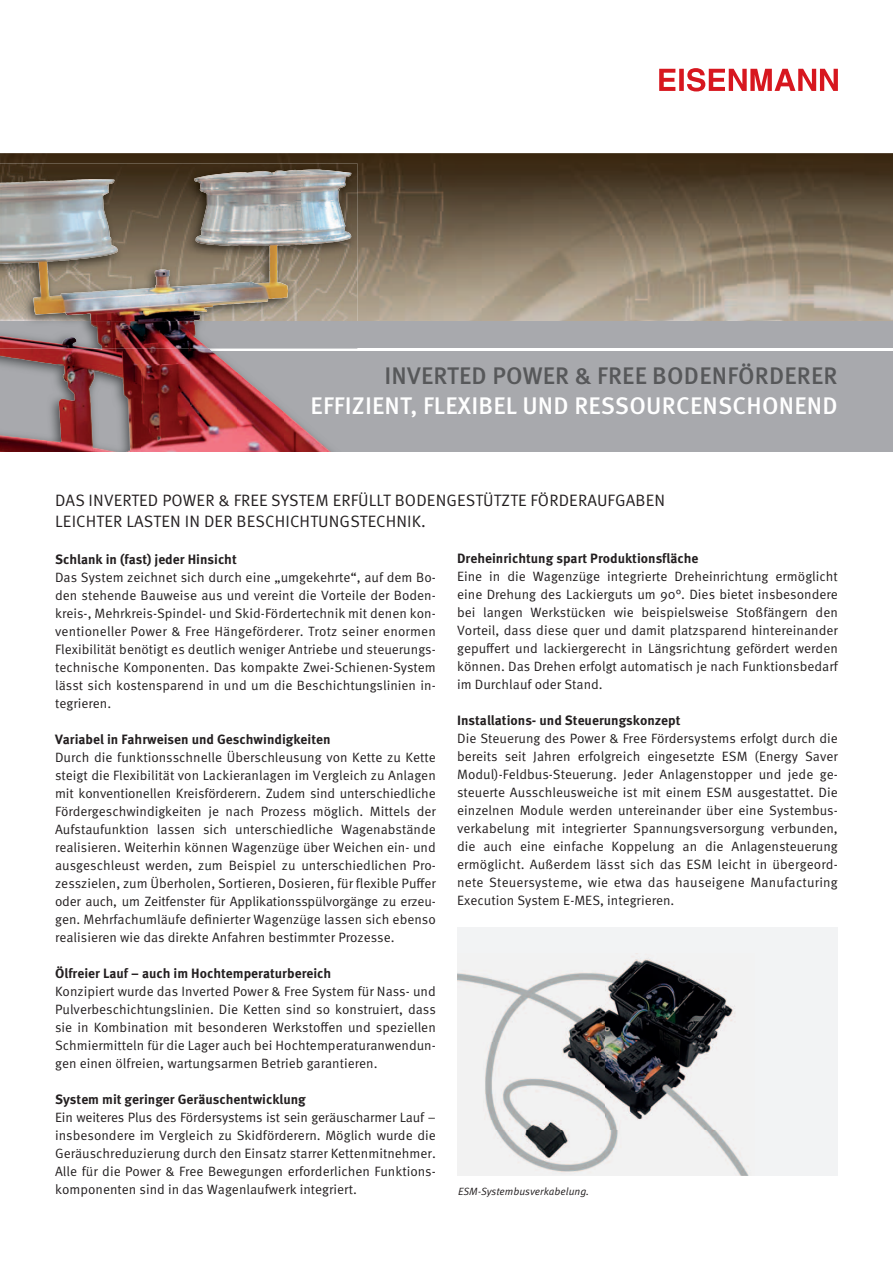
<style>
.page{position:relative;width:893px;height:1263px;background:#fff}
.page>*{position:absolute;margin:0;border:0;box-sizing:border-box;transform-origin:0 0}
.t1{font:500 24px "Meta OT";letter-spacing:.01em;color:#fff}
.t2{font:500 24px "Meta OT";letter-spacing:.01em;color:#57585a}
.t3{font:16.5px/21px "Meta OT Norm";letter-spacing:.01em;color:#231f20}
.t4{font:13.5px/18px "Meta OT Norm";color:#231f20;text-align:justify}
.t5{font:700 13.5px "Meta OT";color:#231f20}
.t6{font:10.5px "Meta OT Norm Ita";color:#231f20}
</style>
<div class="page">
<svg style="left:659px;top:68px;width:178px;height:24px"></svg>
<img style="left:0;top:153px;width:892px;height:168px">
<div style="left:0;top:321px;width:892px;height:132px;background:#a8a9ad"></div>
<hr style="left:0;top:349px;width:892px;height:2px;background:#fff">
<img style="left:0;top:163px;width:357px;height:158px">
<img style="left:194px;top:170px;width:163px;height:151px">
<img style="left:0;top:321px;width:357px;height:132px">
<img style="left:0;top:349px;width:357px;height:2px">
<img style="left:135px;top:189px;width:59px;height:132px">
<img style="left:135px;top:321px;width:102px;height:132px">
<img style="left:237px;top:365px;width:48px;height:88px">
<img style="left:285px;top:409px;width:48px;height:44px">
<img style="left:135px;top:349px;width:77px;height:2px">
<div style="left:457px;top:927px;width:380px;height:249px;background:#f2f3f4"></div>
<img style="left:457px;top:959px;width:292px;height:216px">
<h1 class="t2" style="left:384px;top:367px;width:454px">INVERTED POWER &amp; FREE BODENFÖRDERER</h1>
<h1 class="t1" style="left:310px;top:397px;width:528px">EFFIZIENT, FLEXIBEL UND RESSOURCENSCHONEND</h1>
<p class="t3" style="left:55px;top:491px;width:611px">DAS INVERTED POWER &amp; FREE SYSTEM ERFÜLLT BODENGESTÜTZTE FÖRDERAUFGABEN<br>LEICHTER LASTEN IN DER BESCHICHTUNGSTECHNIK.</p>
<p class="t5" style="left:55px;top:554px;width:183px">Schlank in (fast) jeder Hinsicht</p>
<p class="t4" style="left:55px;top:569px;width:382px">Das System zeichnet sich durch eine „umgekehrte“, auf dem Bo&shy;den stehende Bauweise aus und vereint die Vorteile der Boden&shy;kreis-, Mehrkreis-Spindel- und Skid-Fördertechnik mit denen kon&shy;ventioneller Power &amp; Free Hängeförderer. Trotz seiner enormen Flexibilität benötigt es deutlich weniger Antriebe und steuerungs&shy;technische Komponenten. Das kompakte Zwei-Schienen-System lässt sich kostensparend in und um die Beschichtungslinien in&shy;tegrieren.</p>
<p class="t5" style="left:55px;top:734px;width:277px">Variabel in Fahrweisen und Geschwindigkeiten</p>
<p class="t4" style="left:55px;top:749px;width:382px">Durch die funktionsschnelle Überschleusung von Kette zu Kette steigt die Flexibilität von Lackieranlagen im Vergleich zu Anlagen mit konventionellen Kreisförderern. Zudem sind unterschiedliche Fördergeschwindigkeiten je nach Prozess möglich. Mittels der Aufstaufunktion lassen sich unterschiedliche Wagenabstände realisieren. Weiterhin können Wagenzüge über Weichen ein- und ausgeschleust werden, zum Beispiel zu unterschiedlichen Pro&shy;zesszielen, zum Überholen, Sortieren, Dosieren, für flexible Puffer oder auch, um Zeitfenster für Applikationsspülvorgänge zu erzeu&shy;gen. Mehrfachumläufe definierter Wagenzüge lassen sich ebenso realisieren wie das direkte Anfahren bestimmter Prozesse.</p>
<p class="t5" style="left:55px;top:968px;width:278px">Ölfreier Lauf – auch im Hochtemperaturbereich</p>
<p class="t4" style="left:55px;top:983px;width:382px">Konzipiert wurde das Inverted Power &amp; Free System für Nass- und Pulverbeschichtungslinien. Die Ketten sind so konstruiert, dass sie in Kombination mit besonderen Werkstoffen und speziellen Schmiermitteln für die Lager auch bei Hochtemperaturanwendun&shy;gen einen ölfreien, wartungsarmen Betrieb garantieren.</p>
<p class="t5" style="left:55px;top:1094px;width:252px">System mit geringer Geräuschentwicklung</p>
<p class="t4" style="left:55px;top:1109px;width:382px">Ein weiteres Plus des Fördersystems ist sein geräuscharmer Lauf – insbesondere im Vergleich zu Skidförderern. Möglich wurde die Geräuschreduzierung durch den Einsatz starrer Kettenmitnehmer.<br>Alle für die Power &amp; Free Bewegungen erforderlichen Funktions&shy;komponenten sind in das Wagenlaufwerk integriert.</p>
<p class="t5" style="left:457px;top:554px;width:243px">Dreheinrichtung spart Produktionsfläche</p>
<p class="t4" style="left:457px;top:569px;width:382px">Eine in die Wagenzüge integrierte Dreheinrichtung ermöglicht eine Drehung des Lackierguts um 90°. Dies bietet insbesondere bei langen Werkstücken wie beispielsweise Stoßfängern den Vorteil, dass diese quer und damit platzsparend hintereinander gepuffert und lackiergerecht in Längsrichtung gefördert werden können. Das Drehen erfolgt automatisch je nach Funktionsbedarf im Durchlauf oder Stand.</p>
<p class="t5" style="left:457px;top:716px;width:225px">Installations- und Steuerungskonzept</p>
<p class="t4" style="left:457px;top:731px;width:382px">Die Steuerung des Power &amp; Free Fördersystems erfolgt durch die bereits seit Jahren erfolgreich eingesetzte ESM (Energy Saver Modul)-Feldbus-Steuerung. Jeder Anlagenstopper und jede ge&shy;steuerte Ausschleusweiche ist mit einem ESM ausgestattet. Die einzelnen Module werden untereinander über eine Systembus&shy;verkabelung mit integrierter Spannungsversorgung verbunden, die auch eine einfache Koppelung an die Anlagensteuerung ermöglicht. Außerdem lässt sich das ESM leicht in übergeord&shy;nete Steuersysteme, wie etwa das hauseigene Manufacturing Execution System E-MES, integrieren.</p>
<p class="t6" style="left:458px;top:1187px;width:133px">ESM-Systembusverkabelung.</p>
</div>
